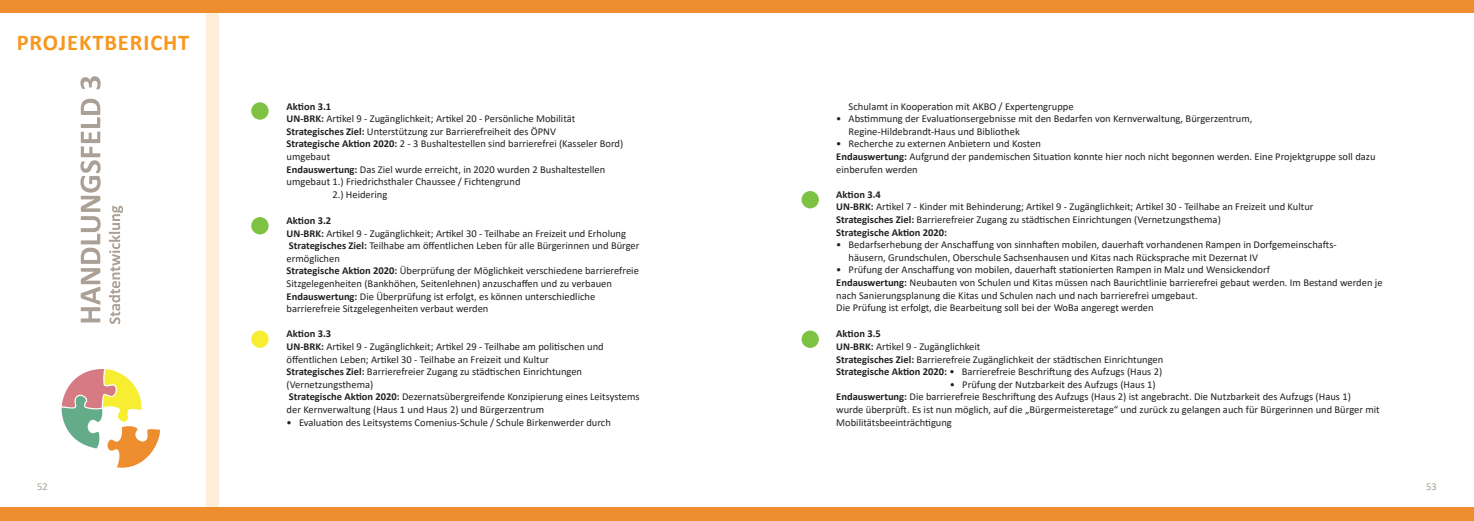
<style>
.page{position:relative;width:1474px;height:521px;background:#fff}
.page>*{position:absolute;margin:0;border:0;box-sizing:border-box;transform-origin:0 0}
.t1{font:700 22.57px "Calibri";letter-spacing:.04em;color:#f7971d}
.t2{font:10.5px/12.6px "Calibri";color:#231f20}
.t3{font:700 10.5px "Calibri";color:#231f20}
.t4{font:10.5px "Calibri";color:#aba095}
.s1{font-weight:700}
</style>
<div class="page">
<div style="left:206px;top:0;width:13px;height:521px;background:#feedd7"></div>
<div style="left:251px;top:102px;width:17px;height:18px;background:#7ec243;border-radius:50%"></div>
<div style="left:251px;top:217px;width:17px;height:17px;background:#7ec243;border-radius:50%"></div>
<div style="left:801px;top:191px;width:18px;height:17px;background:#7ec243;border-radius:50%"></div>
<div style="left:801px;top:331px;width:18px;height:17px;background:#7ec243;border-radius:50%"></div>
<svg style="left:62px;top:369px;width:98px;height:99px"></svg>
<svg style="left:109px;top:206px;width:14px;height:118px"></svg>
<svg style="left:80px;top:76px;width:21px;height:246px"></svg>
<div style="left:0;top:0;width:1473px;height:13px;background:#ee8d2d"></div>
<div style="left:0;top:508px;width:1473px;height:13px;background:#ee8d2d"></div>
<div style="left:251px;top:330px;width:17px;height:18px;background:#f7ee32;border-radius:50%"></div>
<h1 class="t1" style="left:17px;top:27px;width:174px">PROJEKTBERICHT</h1>
<p class="t3" style="left:286px;top:99px;width:46px">Aktion 3.1</p>
<p class="t2" style="left:286px;top:112px;width:290px"><span class="s1">UN-BRK:</span> Artikel 9 - Zugänglichkeit; Artikel 20 - Persönliche Mobilität</p>
<p class="t2" style="left:286px;top:125px;width:271px"><span class="s1">Strategisches Ziel:</span> Unterstützung zur Barrierefreiheit des ÖPNV</p>
<p class="t2" style="left:286px;top:137px;width:338px"><span class="s1">Strategische Aktion 2020:</span> 2 - 3 Bushaltestellen sind barrierefrei (Kasseler Bord)</p>
<p class="t2" style="left:286px;top:150px;width:45px">umgebaut</p>
<p class="t2" style="left:286px;top:163px;width:320px"><span class="s1">Endauswertung:</span> Das Ziel wurde erreicht, in 2020 wurden 2 Bushaltestellen</p>
<p class="t2" style="left:286px;top:175px;width:235px">umgebaut 1.) Friedrichsthaler Chaussee / Fichtengrund</p>
<p class="t2" style="left:332px;top:188px;width:56px">2.) Heidering</p>
<p class="t2" style="left:286px;top:214px;width:354px"><span class="s1">Aktion 3.2<br>UN-BRK:</span> Artikel 9 - Zugänglichkeit; Artikel 30 - Teilhabe an Freizeit und Erholung <span class="s1">Strategisches Ziel:</span> Teilhabe am öffentlichen Leben für alle Bürgerinnen und Bürger ermöglichen<br><span class="s1">Strategische Aktion 2020:</span> Überprüfung der Möglichkeit verschiedene barrierefreie Sitzgelegenheiten (Bankhöhen, Seitenlehnen) anzuschaffen und zu verbauen <span class="s1">Endauswertung:</span> Die Überprüfung ist erfolgt, es können unterschiedliche barrierefreie Sitzgelegenheiten verbaut werden</p>
<p class="t2" style="left:286px;top:327px;width:354px"><span class="s1">Aktion 3.3<br>UN-BRK:</span> Artikel 9 - Zugänglichkeit; Artikel 29 - Teilhabe am politischen und öffentlichen Leben; Artikel 30 - Teilhabe an Freizeit und Kultur<br><span class="s1">Strategisches Ziel:</span> Barrierefreier Zugang zu städtischen Einrichtungen (Vernetzungsthema)<br><span class="s1">Strategische Aktion 2020:</span> Dezernatsübergreifende Konzipierung eines Leitsystems der Kernverwaltung (Haus 1 und Haus 2) und Bürgerzentrum</p>
<p class="t2" style="left:286px;top:415px;width:326px">• Evaluation des Leitsystems Comenius-Schule / Schule Birkenwerder durch</p>
<p class="t2" style="left:848px;top:100px;width:226px">Schulamt in Kooperation mit AKBO / Expertengruppe</p>
<p class="t2" style="left:848px;top:112px;width:405px;text-indent:-12px">• Abstimmung der Evaluationsergebnisse mit den Bedarfen von Kernverwaltung, Bürgerzentrum,<br>Regine-Hildebrandt-Haus und Bibliothek</p>
<p class="t2" style="left:836px;top:137px;width:541px">• Recherche zu externen Anbietern und Kosten<br><span class="s1">Endauswertung:</span> Aufgrund der pandemischen Situation konnte hier noch nicht begonnen werden. Eine Projektgruppe soll dazu einberufen werden</p>
<p class="t2" style="left:836px;top:188px;width:479px"><span class="s1">Aktion 3.4<br>UN-BRK:</span> Artikel 7 - Kinder mit Behinderung; Artikel 9 - Zugänglichkeit; Artikel 30 - Teilhabe an Freizeit und Kultur <span class="s1">Strategisches Ziel:</span> Barrierefreier Zugang zu städtischen Einrichtungen (Vernetzungsthema)<br><span class="s1">Strategische Aktion 2020:</span></p>
<p class="t2" style="left:848px;top:238px;width:489px;text-indent:-12px">• Bedarfserhebung der Anschaffung von sinnhaften mobilen, dauerhaft vorhandenen Rampen in Dorfgemeinschafts&shy;häusern, Grundschulen, Oberschule Sachsenhausen und Kitas nach Rücksprache mit Dezernat IV</p>
<p class="t2" style="left:836px;top:263px;width:548px">• Prüfung der Anschaffung von mobilen, dauerhaft stationierten Rampen in Malz und Wensickendorf<br><span class="s1">Endauswertung:</span> Neubauten von Schulen und Kitas müssen nach Baurichtlinie barrierefrei gebaut werden. Im Bestand werden je nach Sanierungsplanung die Kitas und Schulen nach und nach barrierefrei umgebaut.<br>Die Prüfung ist erfolgt, die Bearbeitung soll bei der WoBa angeregt werden</p>
<p class="t2" style="left:836px;top:327px;width:328px"><span class="s1">Aktion 3.5<br>UN-BRK:</span> Artikel 9 - Zugänglichkeit<br><span class="s1">Strategisches Ziel:</span> Barrierefreie Zugänglichkeit der städtischen Einrichtungen <span class="s1">Strategische Aktion 2020:</span> • Barrierefreie Beschriftung des Aufzugs (Haus 2)</p>
<p class="t2" style="left:836px;top:378px;width:545px;text-indent:113px">• Prüfung der Nutzbarkeit des Aufzugs (Haus 1)<br><span class="s1">Endauswertung:</span> Die barrierefreie Beschriftung des Aufzugs (Haus 2) ist angebracht. Die Nutzbarkeit des Aufzugs (Haus 1) wurde überprüft. Es ist nun möglich, auf die „Bürgermeisteretage“ und zurück zu gelangen auch für Bürgerinnen und Bürger mit Mobilitätsbeeinträchtigung</p>
<p class="t4" style="left:37px;top:480px;width:12px">52</p>
<p class="t4" style="left:1426px;top:480px;width:12px">53</p>
</div>
